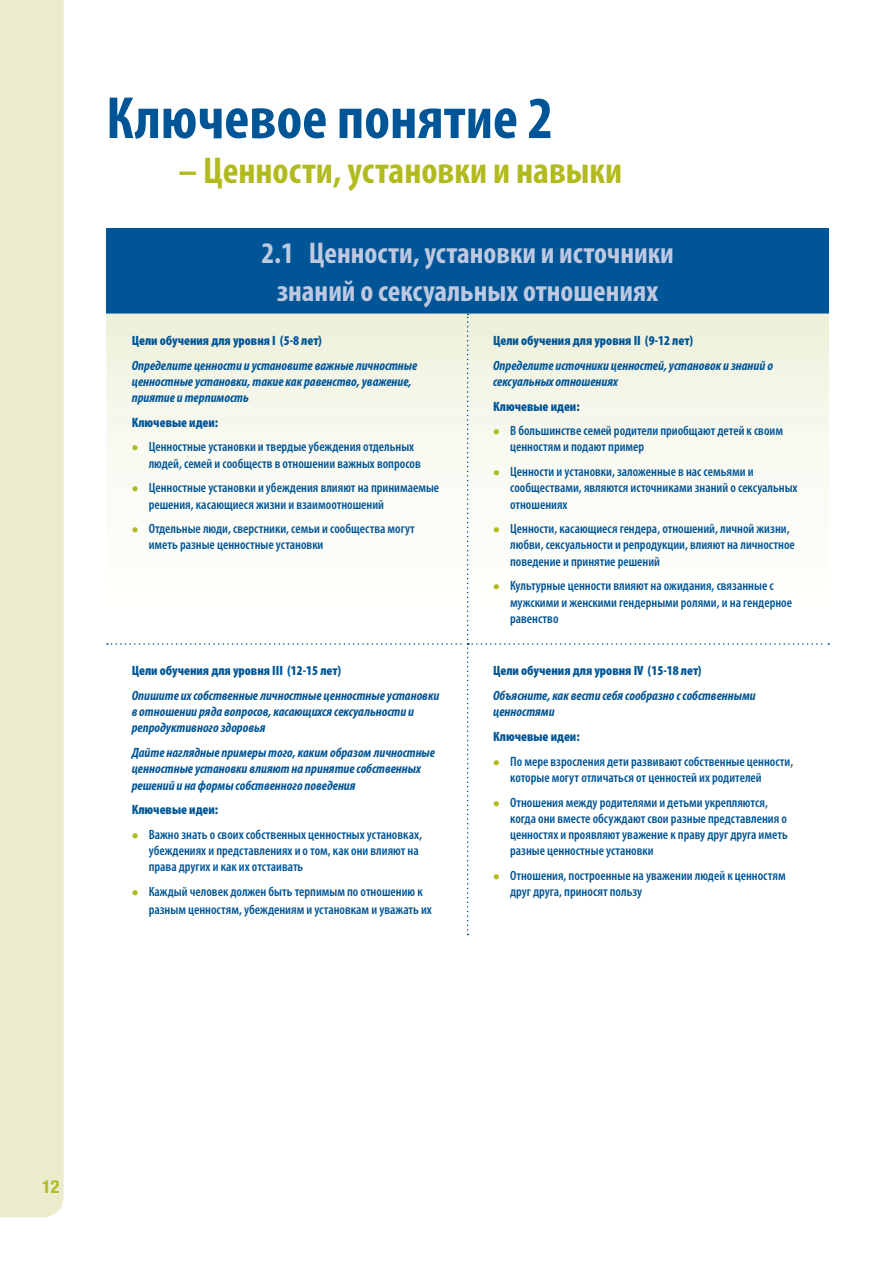
<style>
.page{position:relative;width:893px;height:1263px;background:#fff}
.page>*{position:absolute;margin:0;border:0;box-sizing:border-box;transform-origin:0 0}
.t1{font:700 condensed 60px "Myriad Pro";color:#005596}
.t2{font:700 condensed 37.5px "Myriad Pro";color:#b2bb1d}
.t3{font:700 condensed 30px/37.5px "Myriad Pro";color:#bec9e1;text-align:center}
.t4{font:700 condensed 18px "Helvetica Neue LT Com";color:#b2bb1d}
.t5{font:600 condensed 13.5px/16.2px "Myriad Pro";color:#005596}
.t6{font:italic 700 condensed 13.5px/16.2px "Myriad Pro";color:#005596}
.t7{font:900 condensed 13.5px "Myriad Pro";color:#005596}
</style>
<div class="page">
<div style="left:0;top:0;width:64px;height:1217px;background:#eaeccc"></div>
<div style="left:106px;top:228px;width:723px;height:86px;background:#005596"></div>
<svg style="left:107px;top:314px;width:722px;height:621px"></svg>
<h1 class="t1" style="left:106px;top:82px;width:448px">Ключевое понятие 2</h1>
<h2 class="t2" style="left:178px;top:148px;width:445px">– Ценности, установки и навыки</h2>
<h3 class="t3" style="left:261px;top:234px;width:414px">2.1 Ценности, установки и источники знаний о сексуальных отношениях</h3>
<p class="t7" style="left:132px;top:332px;width:192px">Цели обучения для уровня I (5-8 лет)</p>
<p class="t6" style="left:132px;top:357px;width:287px">Определите ценности и установите важные личностные ценностные установки, такие как равенство, уважение, приятие и терпимость</p>
<p class="t7" style="left:132px;top:414px;width:88px">Ключевые идеи:</p>
<p class="t5" style="left:149px;top:440px;width:274px">Ценностные установки и твердые убеждения отдельных людей, семей и сообществ в отношении важных вопросов</p>
<p class="t5" style="left:149px;top:481px;width:292px">Ценностные установки и убеждения влияют на принимаемые решения, касающиеся жизни и взаимоотношений</p>
<p class="t5" style="left:149px;top:521px;width:268px">Отдельные люди, сверстники, семьи и сообщества могут иметь разные ценностные установки</p>
<p class="t7" style="left:493px;top:332px;width:201px">Цели обучения для уровня II (9-12 лет)</p>
<p class="t6" style="left:493px;top:357px;width:281px">Определите источники ценностей, установок и знаний о сексуальных отношениях</p>
<p class="t7" style="left:493px;top:398px;width:88px">Ключевые идеи:</p>
<p class="t5" style="left:510px;top:423px;width:274px">В большинстве семей родители приобщают детей к своим ценностям и подают пример</p>
<p class="t5" style="left:510px;top:464px;width:289px">Ценности и установки, заложенные в нас семьями и сообществами, являются источниками знаний о сексуальных отношениях</p>
<p class="t5" style="left:510px;top:521px;width:286px">Ценности, касающиеся гендера, отношений, личной жизни, любви, сексуальности и репродукции, влияют на личностное поведение и принятие решений</p>
<p class="t5" style="left:510px;top:579px;width:283px">Культурные ценности влияют на ожидания, связанные с мужскими и женскими гендерными ролями, и на гендерное равенство</p>
<p class="t7" style="left:132px;top:663px;width:211px">Цели обучения для уровня III (12-15 лет)</p>
<p class="t6" style="left:132px;top:687px;width:309px">Опишите их собственные личностные ценностные установки в отношении ряда вопросов, касающихся сексуальности и репродуктивного здоровья</p>
<p class="t6" style="left:132px;top:744px;width:305px">Дайте наглядные примеры того, каким образом личностные ценностные установки влияют на принятие собственных решений и на формы собственного поведения</p>
<p class="t7" style="left:132px;top:802px;width:88px">Ключевые идеи:</p>
<p class="t5" style="left:149px;top:827px;width:275px">Важно знать о своих собственных ценностных установках, убеждениях и представлениях и о том, как они влияют на права других и как их отстаивать</p>
<p class="t5" style="left:149px;top:883px;width:285px;line-height:18px">Каждый человек должен быть терпимым по отношению к разным ценностям, убеждениям и установкам и уважать их</p>
<p class="t7" style="left:493px;top:663px;width:210px">Цели обучения для уровня IV (15-18 лет)</p>
<p class="t6" style="left:493px;top:687px;width:264px">Объясните, как вести себя сообразно с собственными ценностями</p>
<p class="t7" style="left:493px;top:728px;width:88px">Ключевые идеи:</p>
<p class="t5" style="left:510px;top:754px;width:285px">По мере взросления дети развивают собственные ценности, которые могут отличаться от ценностей их родителей</p>
<p class="t5" style="left:510px;top:795px;width:279px">Отношения между родителями и детьми укрепляются, когда они вместе обсуждают свои разные представления о ценностях и проявляют уважение к праву друг друга иметь разные ценностные установки</p>
<p class="t5" style="left:510px;top:868px;width:277px">Отношения, построенные на уважении людей к ценностям друг друга, приносят пользу</p>
<h3 class="t4" style="left:42px;top:1177px;width:19px">12</h3>
</div>
